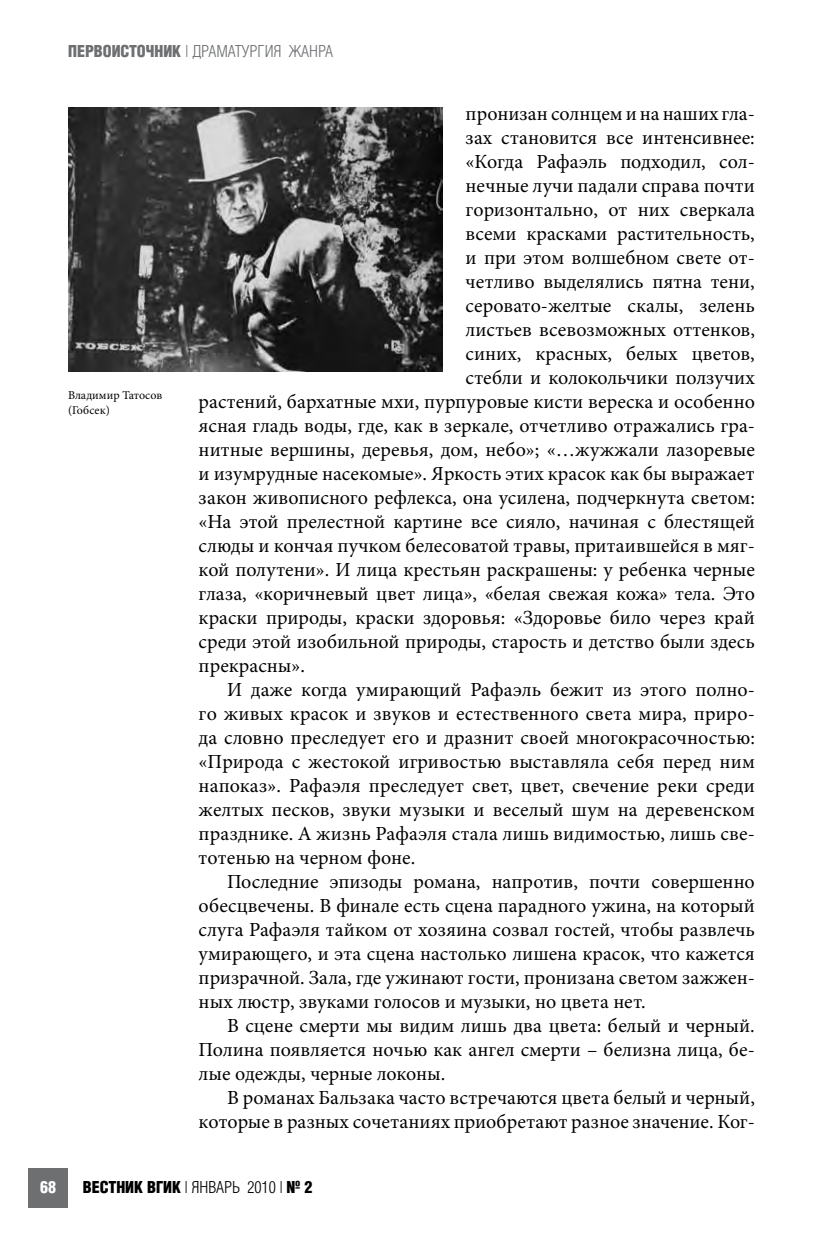
<style>
.page{position:relative;width:823px;height:1236px;background:#fff}
.page>*{position:absolute;margin:0;border:0;box-sizing:border-box;transform-origin:0 0}
.t1{font:20px "Minion Pro";color:#000}
.t2{font:16px "AG Letterica Cond L";color:#6d6f71}
.t3{font:700 16px "AG Letterica Cond L";color:#000}
.t4{font:700 16px "AG Letterica Cond L";color:#fff}
.t5{font:12px/14.4px "Minion Pro";color:#000}
.s1{font-weight:700}
.s2{font-weight:400}
</style>
<div class="page">
<div style="left:28px;top:1168px;width:40px;height:40px;background:#6d6f71"></div>
<img style="left:68px;top:108px;width:374px;height:264px">
<p class="t2" style="left:68px;top:42px;width:266px"><span class="s1">ПЕРВОИСТОЧНИК</span> | ДРАМАТУРГИЯ ЖАНРА</p>
<p class="t5" style="left:68px;top:388px;width:96px">Владимир Татосов (Гобсек)</p>
<p class="t1" style="left:465px;top:100px;width:290px">пронизан солнцем и на наших гла-</p>
<p class="t1" style="left:465px;top:124px;width:290px">зах становится все интенсивнее:</p>
<p class="t1" style="left:465px;top:148px;width:290px">«Когда Рафаэль подходил, сол-</p>
<p class="t1" style="left:465px;top:172px;width:290px">нечные лучи падали справа почти</p>
<p class="t1" style="left:465px;top:196px;width:290px">горизонтально, от них сверкала</p>
<p class="t1" style="left:465px;top:220px;width:290px">всеми красками растительность,</p>
<p class="t1" style="left:465px;top:244px;width:290px">и при этом волшебном свете от-</p>
<p class="t1" style="left:465px;top:268px;width:290px">четливо выделялись пятна тени,</p>
<p class="t1" style="left:465px;top:292px;width:290px">серовато-желтые скалы, зелень</p>
<p class="t1" style="left:465px;top:316px;width:290px">листьев всевозможных оттенков,</p>
<p class="t1" style="left:465px;top:340px;width:290px">синих, красных, белых цветов,</p>
<p class="t1" style="left:465px;top:364px;width:290px">стебли и колокольчики ползучих</p>
<p class="t1" style="left:198px;top:388px;width:557px">растений, бархатные мхи, пурпуровые кисти вереска и особенно</p>
<p class="t1" style="left:198px;top:412px;width:557px">ясная гладь воды, где, как в зеркале, отчетливо отражались гра-</p>
<p class="t1" style="left:198px;top:436px;width:557px">нитные вершины, деревья, дом, небо»; «…жужжали лазоревые</p>
<p class="t1" style="left:198px;top:460px;width:557px">и изумрудные насекомые». Яркость этих красок как бы выражает</p>
<p class="t1" style="left:198px;top:484px;width:557px">закон живописного рефлекса, она усилена, подчеркнута светом:</p>
<p class="t1" style="left:198px;top:508px;width:557px">«На этой прелестной картине все сияло, начиная с блестящей</p>
<p class="t1" style="left:198px;top:532px;width:557px">слюды и кончая пучком белесоватой травы, притаившейся в мяг-</p>
<p class="t1" style="left:198px;top:556px;width:557px">кой полутени». И лица крестьян раскрашены: у ребенка черные</p>
<p class="t1" style="left:198px;top:580px;width:557px">глаза, «коричневый цвет лица», «белая свежая кожа» тела. Это</p>
<p class="t1" style="left:198px;top:604px;width:557px">краски природы, краски здоровья: «Здоровье било через край</p>
<p class="t1" style="left:198px;top:628px;width:557px">среди этой изобильной природы, старость и детство были здесь</p>
<p class="t1" style="left:198px;top:652px;width:108px">прекрасны».</p>
<p class="t1" style="left:227px;top:676px;width:529px">И даже когда умирающий Рафаэль бежит из этого полно-</p>
<p class="t1" style="left:198px;top:700px;width:557px">го живых красок и звуков и естественного света мира, приро-</p>
<p class="t1" style="left:198px;top:724px;width:557px">да словно преследует его и дразнит своей многокрасочностью:</p>
<p class="t1" style="left:198px;top:748px;width:557px">«Природа с жестокой игривостью выставляла себя перед ним</p>
<p class="t1" style="left:198px;top:772px;width:557px">напоказ». Рафаэля преследует свет, цвет, свечение реки среди</p>
<p class="t1" style="left:198px;top:796px;width:557px">желтых песков, звуки музыки и веселый шум на деревенском</p>
<p class="t1" style="left:198px;top:820px;width:557px">празднике. А жизнь Рафаэля стала лишь видимостью, лишь све-</p>
<p class="t1" style="left:198px;top:844px;width:218px">тотенью на черном фоне.</p>
<p class="t1" style="left:227px;top:868px;width:529px">Последние эпизоды романа, напротив, почти совершенно</p>
<p class="t1" style="left:198px;top:892px;width:557px">обесцвечены. В финале есть сцена парадного ужина, на который</p>
<p class="t1" style="left:198px;top:916px;width:557px">слуга Рафаэля тайком от хозяина созвал гостей, чтобы развлечь</p>
<p class="t1" style="left:198px;top:940px;width:557px">умирающего, и эта сцена настолько лишена красок, что кажется</p>
<p class="t1" style="left:198px;top:964px;width:557px">призрачной. Зала, где ужинают гости, пронизана светом зажжен-</p>
<p class="t1" style="left:198px;top:988px;width:448px">ных люстр, звуками голосов и музыки, но цвета нет.</p>
<p class="t1" style="left:227px;top:1012px;width:529px">В сцене смерти мы видим лишь два цвета: белый и черный.</p>
<p class="t1" style="left:198px;top:1036px;width:557px">Полина появляется ночью как ангел смерти – белизна лица, бе-</p>
<p class="t1" style="left:198px;top:1060px;width:248px">лые одежды, черные локоны.</p>
<p class="t1" style="left:227px;top:1084px;width:529px">В романах Бальзака часто встречаются цвета белый и черный,</p>
<p class="t1" style="left:198px;top:1108px;width:557px">которые в разных сочетаниях приобретают разное значение. Ког-</p>
<p class="t4" style="left:40px;top:1178px;width:17px">68</p>
<p class="t3" style="left:83px;top:1178px;width:231px">ВЕСТНИК ВГИК <span class="s2">| ЯНВАРЬ 2010 |</span> № 2</p>
</div>
